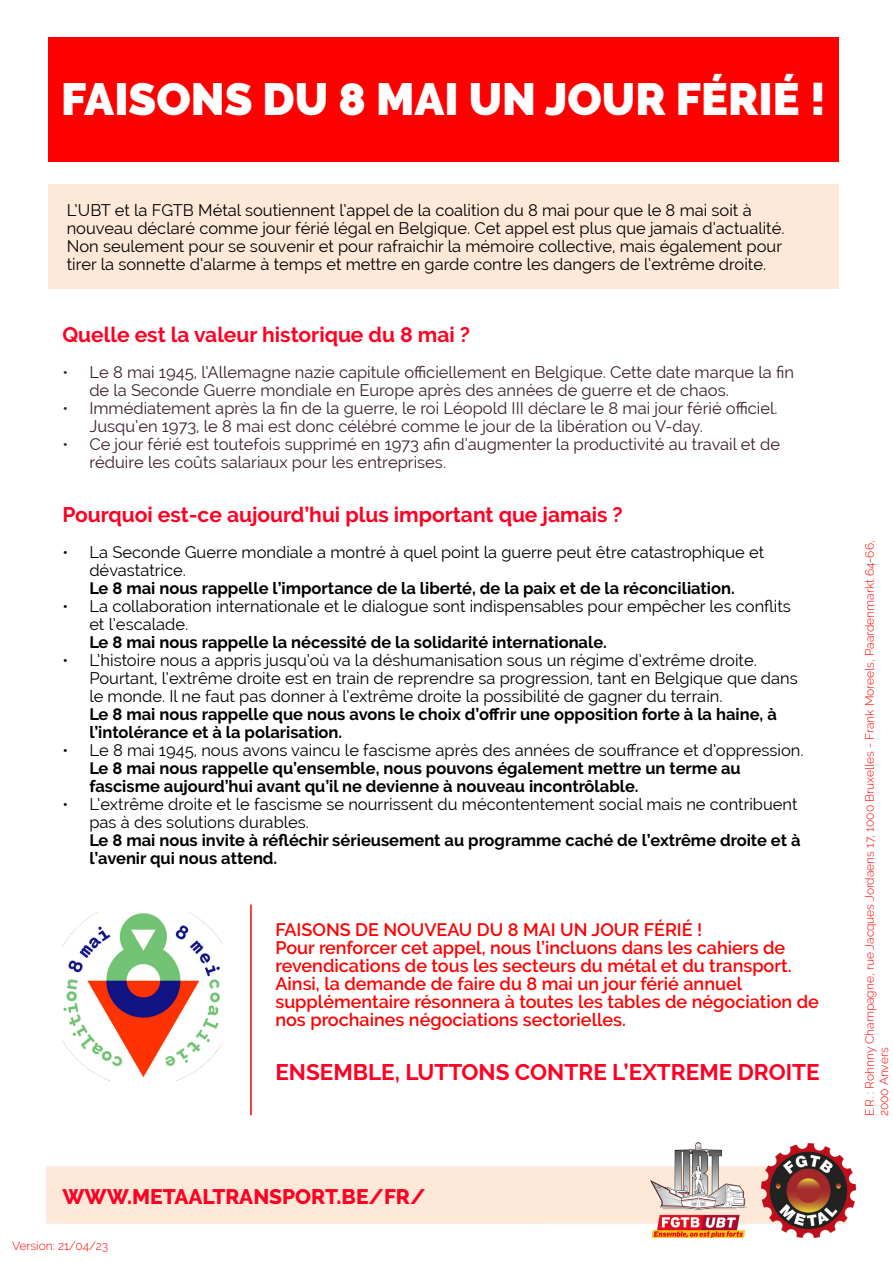
<style>
.page{position:relative;width:893px;height:1263px;background:#fff}
.page>*{position:absolute;margin:0;border:0;box-sizing:border-box;transform-origin:0 0}
.Hoofdstuktitel{font:900 45px "Raleway";color:#fff}
.Bullet_no_spacing{font:700 22.5px "Raleway";color:#ff0023}
.Bullet_no_spacing-2{font:700 21px "Raleway";color:#ff0023}
.t1{font:800 21px "Raleway";color:#ff0023}
.Bullet_no_spacing-3{font:600 18px/18px "Raleway";color:#f00}
.Bullet_no_spacing-4{font:16.5px/18px "Raleway";color:#000}
.t2{font:16.5px/18px "Raleway";color:#3c202f}
.t3{font:700 16.5px/18px "Raleway";color:#000}
.t4{font:300 12px/14.4px "Raleway";color:#f00}
.s1{font-weight:700}
.s2{font-weight:400}
</style>
<div class="page">
<div style="left:48px;top:184px;width:791px;height:104px;background:#fee9d8"></div>
<div style="left:48px;top:38px;width:791px;height:124px;background:#f00"></div>
<div style="left:46px;top:1166px;width:801px;height:58px;background:#fee9d8;border:2px solid #faede6"></div>
<img style="left:761px;top:1143px;width:96px;height:95px">
<div style="left:62px;top:1184px;width:478px;height:38px;background:#fee9d8"></div>
<img style="left:651px;top:1142px;width:96px;height:95px">
<img style="left:62px;top:912px;width:161px;height:168px">
<hr style="left:250px;top:904px;width:2px;height:211px;background:#f00">
<p class="Hoofdstuktitel" style="left:61px;top:73px;width:766px">FAISONS DU 8 MAI UN JOUR FÉRIÉ !</p>
<p class="Bullet_no_spacing-4" style="left:67px;top:201px;width:719px">L’UBT et la FGTB Métal soutiennent l’appel de la coalition du 8 mai pour que le 8 mai soit à nouveau déclaré comme jour férié légal en Belgique. Cet appel est plus que jamais d’actualité.<br>Non seulement pour se souvenir et pour rafraichir la mémoire collective, mais également pour tirer la sonnette d’alarme à temps et mettre en garde contre les dangers de l’extrême droite.</p>
<p class="Bullet_no_spacing-2" style="left:62px;top:323px;width:409px">Quelle est la valeur historique du 8 mai ?</p>
<p class="t2" style="left:89px;top:363px;width:706px;text-indent:-27px">• Le 8 mai 1945, l’Allemagne nazie capitule officiellement en Belgique. Cette date marque la fin de la Seconde Guerre mondiale en Europe après des années de guerre et de chaos.</p>
<p class="t2" style="left:89px;top:399px;width:690px;text-indent:-27px">• Immédiatement après la fin de la guerre, le roi Léopold III déclare le 8 mai jour férié officiel.<br>Jusqu’en 1973, le 8 mai est donc célébré comme le jour de la libération ou V-day.</p>
<p class="t2" style="left:89px;top:435px;width:692px;text-indent:-27px">• Ce jour férié est toutefois supprimé en 1973 afin d’augmenter la productivité au travail et de réduire les coûts salariaux pour les entreprises.</p>
<p class="Bullet_no_spacing-2" style="left:62px;top:503px;width:562px">Pourquoi est-ce aujourd’hui plus important que jamais ?</p>
<p class="Bullet_no_spacing-4" style="left:89px;top:543px;width:676px;text-indent:-27px">• La Seconde Guerre mondiale a montré à quel point la guerre peut être catastrophique et dévastatrice.<br><span class="s1">Le 8 mai nous rappelle l’importance de la liberté, de la paix et de la réconciliation.</span></p>
<p class="Bullet_no_spacing-4" style="left:89px;top:597px;width:703px;text-indent:-27px">• La collaboration internationale et le dialogue sont indispensables pour empêcher les conflits et l’escalade.<br><span class="s1">Le 8 mai nous rappelle la nécessité de la solidarité internationale.</span></p>
<p class="Bullet_no_spacing-4" style="left:89px;top:651px;width:710px;text-indent:-27px">• L’histoire nous a appris jusqu’où va la déshumanisation sous un régime d’extrême droite.<br>Pourtant, l’extrême droite est en train de reprendre sa progression, tant en Belgique que dans le monde. Il ne faut pas donner à l’extrême droite la possibilité de gagner du terrain.<br><span class="s1">Le 8 mai nous rappelle que nous avons le choix d’offrir une opposition forte à la haine, à l’intolérance et à la polarisation.</span></p>
<p class="t3" style="left:89px;top:741px;width:716px;text-indent:-27px"><span class="s2">• Le 8 mai 1945, nous avons vaincu le fascisme après des années de souffrance et d’oppression.<br></span>Le 8 mai nous rappelle qu’ensemble, nous pouvons également mettre un terme au fascisme aujourd’hui avant qu’il ne devienne à nouveau incontrôlable.</p>
<p class="Bullet_no_spacing-4" style="left:89px;top:795px;width:713px;text-indent:-27px">• L’extrême droite et le fascisme se nourrissent du mécontentement social mais ne contribuent pas à des solutions durables.<br><span class="s1">Le 8 mai nous invite à réfléchir sérieusement au programme caché de l’extrême droite et à l’avenir qui nous attend.</span></p>
<p class="Bullet_no_spacing-3" style="left:275px;top:921px;width:545px">FAISONS DE NOUVEAU DU 8 MAI UN JOUR FÉRIÉ !<br>Pour renforcer cet appel, nous l’incluons dans les cahiers de revendications de tous les secteurs du métal et du transport.<br>Ainsi, la demande de faire du 8 mai un jour férié annuel supplémentaire résonnera à toutes les tables de négociation de nos prochaines négociations sectorielles.</p>
<p class="Bullet_no_spacing" style="left:275px;top:1059px;width:546px">ENSEMBLE, LUTTONS CONTRE L’EXTREME DROITE</p>
<p class="t1" style="left:62px;top:1185px;width:365px">WWW.METAALTRANSPORT.BE/FR/</p>
<p class="t4" style="left:12px;top:1238px;width:98px">Version: 21/04/23</p>
<p class="t4" style="left:862px;top:1116px;width:577px;rotate:-90deg">E.R. : Rohnny Champagne, rue Jacques Jordaens 17, 1000 Bruxelles - Frank Moreels, Paardenmarkt 64-66,<br>2000 Anvers</p>
</div>
